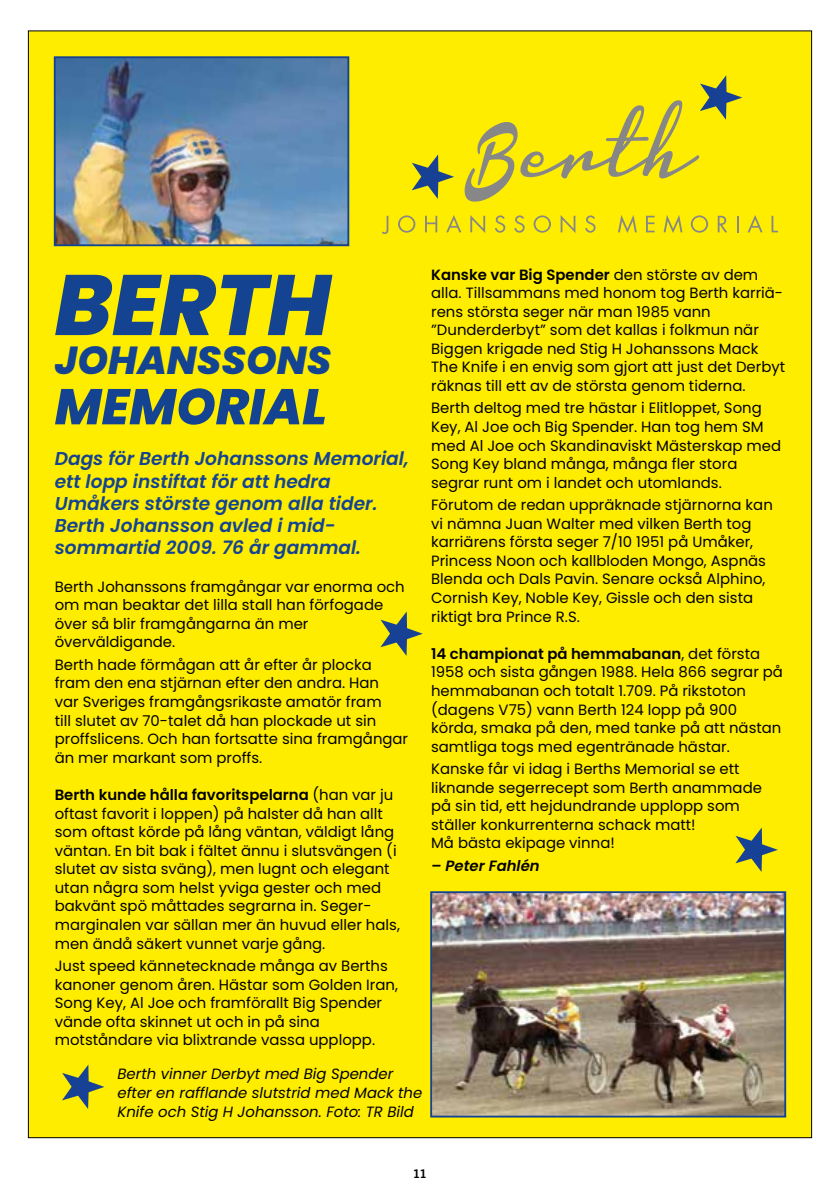
<style>
.page{position:relative;width:840px;height:1191px;background:#fff}
.page>*{position:absolute;margin:0;border:0;box-sizing:border-box;transform-origin:0 0}
.t1{font:italic 800 85.4px "Poppins";color:#144391}
.t2{font:italic 800 50.2px "Poppins";color:#144391}
.t3{font:italic 800 39px "Poppins";color:#144391}
.t4{font:italic 600 18.6px/22.4px "Poppins";color:#144391}
.t5{font:14.8px/18.6px "Poppins";color:#000}
.t6{font:italic 14.8px/18.6px "Poppins";color:#000}
.t7{font:italic 600 14.8px "Poppins";color:#000}
.t8{font:700 12px "ATG Text";color:#000}
.s1{font-weight:600}
</style>
<div class="page">
<div style="left:28px;top:31px;width:783px;height:1106px;background:#ffed00"></div>
<svg style="left:382px;top:216px;width:6px;height:18px"></svg>
<svg style="left:398px;top:215px;width:17px;height:18px"></svg>
<svg style="left:425px;top:216px;width:12px;height:16px"></svg>
<svg style="left:446px;top:215px;width:15px;height:17px"></svg>
<svg style="left:470px;top:215px;width:15px;height:18px"></svg>
<svg style="left:495px;top:215px;width:10px;height:18px"></svg>
<svg style="left:514px;top:215px;width:10px;height:18px"></svg>
<svg style="left:533px;top:215px;width:17px;height:18px"></svg>
<svg style="left:560px;top:215px;width:15px;height:18px"></svg>
<svg style="left:585px;top:215px;width:10px;height:18px"></svg>
<svg style="left:618px;top:215px;width:18px;height:18px"></svg>
<svg style="left:646px;top:216px;width:8px;height:16px"></svg>
<svg style="left:663px;top:215px;width:19px;height:18px"></svg>
<svg style="left:690px;top:215px;width:17px;height:18px"></svg>
<svg style="left:717px;top:216px;width:10px;height:16px"></svg>
<svg style="left:737px;top:216px;width:1px;height:16px"></svg>
<svg style="left:747px;top:215px;width:15px;height:17px"></svg>
<svg style="left:771px;top:216px;width:6px;height:16px"></svg>
<svg style="left:411px;top:154px;width:43px;height:45px"></svg>
<svg style="left:464px;top:75px;width:277px;height:127px"></svg>
<img style="left:57px;top:59px;width:289px;height:184px">
<div style="left:54px;top:56px;width:295px;height:190px;border:2px solid #144391"></div>
<img style="left:433px;top:894px;width:349px;height:220px">
<div style="left:430px;top:891px;width:355px;height:226px;border:2px solid #144391"></div>
<svg style="left:62px;top:1064px;width:42px;height:45px"></svg>
<svg style="left:735px;top:827px;width:42px;height:45px"></svg>
<svg style="left:380px;top:611px;width:42px;height:45px"></svg>
<h1 class="t1" style="left:55px;top:256px;width:277px">BERTH</h1>
<h3 class="t3" style="left:55px;top:338px;width:278px">JOHANSSONS</h3>
<h2 class="t2" style="left:55px;top:377px;width:273px">MEMORIAL</h2>
<p class="t4" style="left:55px;top:447px;width:355px">Dags för Berth Johanssons Memorial, ett lopp instiftat för att hedra<br>Umåkers störste genom alla tider.<br>Berth Johansson avled i mid&shy;sommartid 2009. 76 år gammal.</p>
<p class="t5" style="left:55px;top:577px;width:351px">Berth Johanssons framgångar var enorma och om man beaktar det lilla stall han förfogade över så blir framgångarna än mer överväldigande.</p>
<p class="t5" style="left:55px;top:655px;width:355px">Berth hade förmågan att år efter år plocka fram den ena stjärnan efter den andra. Han<br>var Sveriges framgångsrikaste amatör fram<br>till slutet av 70-talet då han plockade ut sin proffslicens. Och han fortsatte sina framgångar än mer markant som proffs.</p>
<p class="t5" style="left:55px;top:785px;width:346px"><span class="s1">Berth kunde hålla favoritspelarna</span> (han var ju oftast favorit i loppen) på halster då han allt som oftast körde på lång väntan, väldigt lång väntan. En bit bak i fältet ännu i slutsvängen (i slutet av sista sväng), men lugnt och elegant utan några som helst yviga gester och med bakvänt spö måttades segrarna in. Seger&shy;marginalen var sällan mer än huvud eller hals, men ändå säkert vunnet varje gång.</p>
<p class="t5" style="left:55px;top:956px;width:344px">Just speed kännetecknade många av Berths kanoner genom åren. Hästar som Golden Iran, Song Key, Al Joe och framförallt Big Spender vände ofta skinnet ut och in på sina motståndare via blixtrande vassa upplopp.</p>
<p class="t6" style="left:117px;top:1065px;width:306px">Berth vinner Derbyt med Big Spender efter en rafflande slutstrid med Mack the<br>Knife och Stig H Johansson. Foto: TR Bild</p>
<p class="t5" style="left:431px;top:265px;width:355px"><span class="s1">Kanske var Big Spender</span> den störste av dem alla. Tillsammans med honom tog Berth karriä&shy;rens största seger när man 1985 vann ”Dunderderbyt” som det kallas i folkmun när Biggen krigade ned Stig H Johanssons Mack The Knife i en envig som gjort att just det Derbyt räknas till ett av de största genom tiderna.</p>
<p class="t5" style="left:431px;top:399px;width:351px">Berth deltog med tre hästar i Elitloppet, Song Key, Al Joe och Big Spender. Han tog hem SM med Al Joe och Skandinaviskt Mästerskap med Song Key bland många, många fler stora segrar runt om i landet och utomlands.</p>
<p class="t5" style="left:431px;top:495px;width:343px">Förutom de redan uppräknade stjärnorna kan vi nämna Juan Walter med vilken Berth tog karriärens första seger 7/10 1951 på Umåker, Princess Noon och kallbloden Mongo, Aspnäs Blenda och Dals Pavin. Senare också Alphino, Cornish Key, Noble Key, Gissle och den sista riktigt bra Prince R.S.</p>
<p class="t5" style="left:431px;top:644px;width:353px"><span class="s1">14 championat på hemmabanan</span>, det första 1958 och sista gången 1988. Hela 866 segrar på hemmabanan och totalt 1.709. På rikstoton (dagens V75) vann Berth 124 lopp på 900 körda, smaka på den, med tanke på att nästan samtliga togs med egentränade hästar.</p>
<p class="t5" style="left:431px;top:759px;width:332px">Kanske får vi idag i Berths Memorial se ett liknande segerrecept som Berth anammade på sin tid, ett hejdundrande upplopp som ställer konkurrenterna schack matt!<br>Må bästa ekipage vinna!</p>
<p class="t7" style="left:431px;top:857px;width:110px">– Peter Fahlén</p>
<p class="t8" style="left:413px;top:1166px;width:15px">11</p>
</div>
